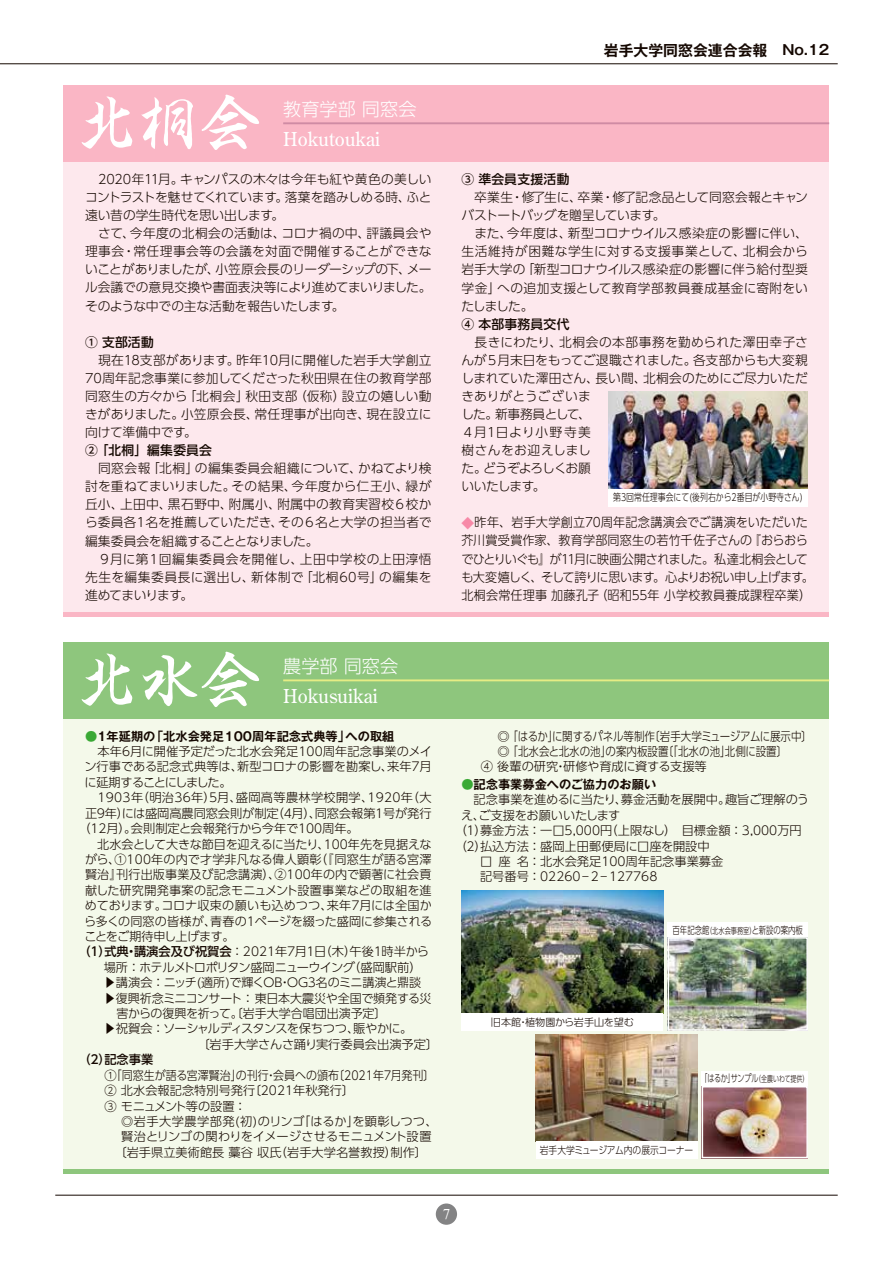
<style>
.page{position:relative;width:893px;height:1263px;background:#fff}
.page>*{position:absolute;margin:0;border:0;box-sizing:border-box;transform-origin:0 0}
.t1{font:500 61.2px "Kaku Gyo Std";color:#fff}
.t2{font:19.2px "Century Old Style";color:#fff}
.t3{font:300 18.15px "UD Shin Go Pro";color:#fff}
.t4{font:700 14.85px "Gothic MB101 Pro De";color:#140700}
.t5{font:14.85px "Times New Roman";color:#fff}
.t6{font:300 12.75px/18.1px "UD Shin Go Pro";color:#140700}
.t7{font:300 12.75px/18.1px "UD Shin Go Pro";color:#140700;scale:.95 1}
.t8{font:500 12.75px "UD Shin Go Pro";letter-spacing:.025em;color:#140700}
.t9{font:300 12.15px/15.5px "UD Shin Go Pro";color:#140700}
.t10{font:300 12.15px "UD Shin Go Pro";letter-spacing:-.02em;color:#140700}
.t11{font:300 12.15px "UD Shin Go Pro";letter-spacing:-.06em;color:#140700}
.t12{font:300 12.15px "UD Shin Go Pro";letter-spacing:-.03em;color:#140700}
.t13{font:700 12.15px "Gothic MB101 Pro De";color:#140700}
.t14{font:300 12.15px "UD Shin Go Pro";letter-spacing:.025em;color:#140700}
.t15{font:300 12.15px "UD Shin Go Pro";letter-spacing:.02em;color:#140700}
.t16{font:300 12.15px "UD Shin Go Pro";letter-spacing:-.045em;color:#140700}
.t17{font:300 12.15px "UD Shin Go Pro";letter-spacing:-.105em;color:#140700}
.t18{font:300 12.15px "UD Shin Go Pro";letter-spacing:-.05em;color:#140700}
.t19{font:500 12.15px "UD Shin Go Pro";color:#140700}
.t20{font:300 10.05px "UD Shin Go Pro";color:#140700;scale:.78 1}
.t21{font:300 10.05px "UD Shin Go Pro";color:#140700;scale:.73 1}
.t22{font:300 10.05px "UD Shin Go Pro";letter-spacing:-.03em;color:#140700;scale:.87 1}
.t23{font:300 10.05px "UD Shin Go Pro";color:#140700;scale:.7 1}
.t24{font:300 10.05px "UD Shin Go Pro";color:#140700}
.s1{color:#3aa935}
.s2{font-weight:500}
.s3{font-size:13.8px}
.s4{color:#f789a7}
.s5{font-size:8.55px}
</style>
<div class="page">
<div style="left:64px;top:642px;width:765px;height:532px;background:#f4f9ea"></div>
<div style="left:64px;top:85px;width:765px;height:532px;background:#fde8ed"></div>
<div style="left:64px;top:642px;width:765px;height:77px;background:#8ec67d"></div>
<hr style="left:283px;top:679px;width:546px;height:2px;background:#e5ec84">
<div style="left:64px;top:85px;width:765px;height:77px;background:#fab6c5"></div>
<hr style="left:283px;top:122px;width:546px;height:2px;background:#cf8ba4">
<div style="left:64px;top:612px;width:765px;height:5px;background:#fab6c5"></div>
<div style="left:64px;top:1169px;width:765px;height:5px;background:#8ec67d"></div>
<hr style="left:55px;top:1195px;width:783px;height:1px;background:#140700">
<div style="left:436px;top:1203px;width:21px;height:22px;background:#838384;border-radius:50%"></div>
<hr style="left:0;top:64px;width:838px;height:1px;background:#140700">
<img style="left:608px;top:391px;width:200px;height:98px">
<img style="left:536px;top:1035px;width:161px;height:106px">
<img style="left:704px;top:1088px;width:102px;height:68px">
<div style="left:702px;top:1086px;width:106px;height:72px;border:1px solid #fff"></div>
<img style="left:461px;top:890px;width:202px;height:124px">
<img style="left:670px;top:939px;width:136px;height:90px">
<div style="left:668px;top:937px;width:140px;height:94px;border:1px solid #fff"></div>
<div style="left:608px;top:489px;width:200px;height:17px;background:#fff"></div>
<div style="left:536px;top:1141px;width:161px;height:17px;background:#fff"></div>
<div style="left:702px;top:1071px;width:106px;height:15px;background:#fff"></div>
<div style="left:461px;top:1014px;width:202px;height:17px;background:#fff"></div>
<div style="left:668px;top:922px;width:140px;height:15px;background:#fff"></div>
<h1 class="t1" style="left:77px;top:80px;width:185px">北桐会</h1>
<h3 class="t3" style="left:283px;top:94px;width:135px">教育学部 同窓会</h3>
<h2 class="t2" style="left:283px;top:126px;width:99px">Hokutoukai</h2>
<p class="t6" style="left:85px;top:170px;width:348px">　2020年11月。キャンパスの木々は今年も紅や黄色の美しいコントラストを魅せてくれています。落葉を踏みしめる時、ふと遠い昔の学生時代を思い出します。<br>　さて、今年度の北桐会の活動は、コロナ禍の中、評議員会や理事会・常任理事会等の会議を対面で開催することができないことがありましたが、小笠原会長のリーダーシップの下、メール会議での意見交換や書面表決等により進めてまいりました。そのような中での主な活動を報告いたします。</p>
<p class="t8" style="left:85px;top:331px;width:70px">① 支部活動</p>
<p class="t6" style="left:85px;top:350px;width:348px;text-align:justify">　現在18支部があります。昨年10月に開催した岩手大学創立70周年記念事業に参加してくださった秋田県在住の教育学部同窓生の方々から「北桐会」秋田支部（仮称）設立の嬉しい動きがありました。小笠原会長、常任理事が出向き、現在設立に向けて準備中です。</p>
<p class="t8" style="left:85px;top:440px;width:128px">② 「北桐」編集委員会</p>
<p class="t6" style="left:85px;top:459px;width:348px">　同窓会報「北桐」の編集委員会組織について、かねてより検討を重ねてまいりました。その結果、今年度から仁王小、緑が丘小、上田中、黒石野中、附属小、附属中の教育実習校６校から委員各１名を推薦していただき、その６名と大学の担当者で編集委員会を組織することとなりました。<br>　９月に第１回編集委員会を開催し、上田中学校の上田淳悟先生を編集委員長に選出し、新体制で「北桐60号」の編集を進めてまいります。</p>
<h1 class="t1" style="left:77px;top:637px;width:185px">北水会</h1>
<h3 class="t3" style="left:283px;top:651px;width:117px">農学部 同窓会</h3>
<h2 class="t2" style="left:283px;top:683px;width:96px">Hokusuikai</h2>
<p class="t13" style="left:85px;top:726px;width:311px"><span class="s1">●</span>１年延期の「北水会発足100周年記念式典等」への取組</p>
<p class="t9" style="left:85px;top:743px;width:348px">　本年6月に開催予定だった北水会発足100周年記念事業のメイ</p>
<p class="t9" style="left:85px;top:759px;width:349px">ン行事である記念式典等は、新型コロナの影響を勘案し、来年７月</p>
<p class="t17" style="left:85px;top:772px;width:149px">に延期することにしました。</p>
<p class="t14" style="left:85px;top:788px;width:348px">　1903年（明治36年）５月、盛岡高等農林学校開学、1920年（大</p>
<p class="t9" style="left:85px;top:805px;width:348px">正９年）には盛岡高農同窓会則が制定（４月）、同窓会報第１号が発行</p>
<p class="t9" style="left:78px;top:820px;width:282px">（12月）。会則制定と会報発行から今年で100周年。</p>
<p class="t10" style="left:85px;top:834px;width:348px">　北水会として大きな節目を迎えるに当たり、100年先を見据えな</p>
<p class="t9" style="left:85px;top:851px;width:348px">がら、①100年の内で才学非凡なる偉人顕彰（『同窓生が語る宮澤</p>
<p class="t9" style="left:85px;top:866px;width:348px">賢治』刊行出版事業及び記念講演）、②100年の内で顕著に社会貢</p>
<p class="t9" style="left:85px;top:882px;width:348px">献した研究開発事案の記念モニュメント設置事業などの取組を進</p>
<p class="t9" style="left:85px;top:897px;width:348px">めております。コロナ収束の願いも込めつつ、来年７月には全国か</p>
<p class="t9" style="left:84px;top:913px;width:350px">ら多くの同窓の皆様が、青春の１ページを綴った盛岡に参集される</p>
<p class="t18" style="left:84px;top:926px;width:152px">ことをご期待申し上げます。</p>
<p class="t11" style="left:79px;top:942px;width:352px"><span class="s2">（１）式典・講演会及び祝賀会</span> ：2021年７月１日（木）午後１時半から</p>
<p class="t11" style="left:104px;top:957px;width:319px">場所 ：ホテルメトロポリタン盛岡ニューウイング（盛岡駅前）</p>
<p class="t12" style="left:104px;top:973px;width:319px">▶講演会 ：ニッチ(適所)で輝くOB・OG３名のミニ講演と鼎談</p>
<p class="t10" style="left:104px;top:988px;width:329px">▶復興祈念ミニコンサート ：東日本大震災や全国で頻発する災</p>
<p class="t9" style="left:117px;top:1005px;width:272px">害からの復興を祈って。〔岩手大学合唱団出演予定〕</p>
<p class="t16" style="left:104px;top:1019px;width:310px">▶祝賀会 ：ソーシャルディスタンスを保ちつつ、賑やかに。</p>
<p class="t9" style="left:197px;top:1036px;width:242px">〔岩手大学さんさ踊り実行委員会出演予定〕</p>
<p class="t19" style="left:79px;top:1050px;width:76px">（２）記念事業</p>
<p class="t9" style="left:105px;top:1067px;width:332px">①「同窓生が語る宮澤賢治」の刊行・会員への頒布〔2021年７月発刊〕<br>② 北水会報記念特別号発行〔2021年秋発行〕<br>③ モニュメント等の設置 ：</p>
<p class="t15" style="left:121px;top:1111px;width:318px">◎岩手大学農学部発(初)のリンゴ「はるか」を顕彰しつつ、</p>
<p class="t9" style="left:121px;top:1128px;width:312px">賢治とリンゴの関わりをイメージさせるモニュメント設置</p>
<p class="t9" style="left:115px;top:1144px;width:314px">〔岩手県立美術館長 藁谷 収氏（岩手大学名誉教授）制作〕</p>
<p class="t4" style="left:604px;top:38px;width:227px">岩手大学同窓会連合会報　<span class="s3">No.12</span></p>
<p class="t8" style="left:461px;top:169px;width:110px">③ 準会員支援活動</p>
<p class="t6" style="left:461px;top:188px;width:348px">　卒業生・修了生に、卒業・修了記念品として同窓会報とキャンバストートバッグを贈呈しています。<br>　また、今年度は、新型コロナウイルス感染症の影響に伴い、生活維持が困難な学生に対する支援事業として、北桐会から岩手大学の「新型コロナウイルス感染症の影響に伴う給付型奨学金」への追加支援として教育学部教員養成基金に寄附をいたしました。</p>
<p class="t8" style="left:461px;top:313px;width:110px">④ 本部事務員交代</p>
<p class="t6" style="left:461px;top:332px;width:348px">　長きにわたり、北桐会の本部事務を勤められた澤田幸子さんが５月末日をもってご退職されました。各支部からも大変親しまれていた澤田さん、長い間、北桐会のためにご尽力いただきありがとうございま<br>した。新事務員として、<br>４月1日より小野寺美<br>樹さんをお迎えしまし<br>た。どうぞよろしくお願<br>いいたします。</p>
<p class="t7" style="left:461px;top:513px;width:373px"><span class="s4">◆</span>昨年、岩手大学創立70周年記念講演会でご講演をいただいた芥川賞受賞作家、教育学部同窓生の若竹千佐子さんの『おらおらでひとりいぐも』が11月に映画公開されました。私達北桐会としても大変嬉しく、そして誇りに思います。心よりお祝い申し上げます。北桐会常任理事 加藤孔子（昭和55年 小学校教員養成課程卒業）</p>
<p class="t20" style="left:613px;top:489px;width:244px">第3回常任理事会にて(後列右から2番目が小野寺さん)</p>
<p class="t12" style="left:497px;top:726px;width:316px">◎ 「はるか」に関するパネル等制作〔岩手大学ミュージアムに展示中〕</p>
<p class="t9" style="left:497px;top:743px;width:291px">◎ 「北水会と北水の池」の案内板設置〔「北水の池」北側に設置〕</p>
<p class="t9" style="left:481px;top:759px;width:227px">④ 後輩の研究・研修や育成に資する支援等</p>
<p class="t13" style="left:461px;top:774px;width:196px"><span class="s1">●</span>記念事業募金へのご協力のお願い</p>
<p class="t9" style="left:461px;top:792px;width:349px">　記念事業を進めるに当たり、募金活動を展開中。趣旨ご理解のう</p>
<p class="t10" style="left:461px;top:805px;width:161px">え、ご支援をお願いいたします</p>
<p class="t9" style="left:455px;top:822px;width:349px">（１）募金方法 ：一口5,000円（上限なし） 目標金額 ：3,000万円</p>
<p class="t9" style="left:455px;top:838px;width:257px">（２）払込方法 ：盛岡上田郵便局に口座を開設中</p>
<p class="t9" style="left:480px;top:853px;width:245px">口座名 ：北水会発足100周年記念事業募金</p>
<p class="t9" style="left:480px;top:869px;width:179px">記号番号 ：02260 ― 2 ― 127768</p>
<p class="t24" style="left:491px;top:1014px;width:144px">旧本館・植物園から岩手山を望む</p>
<p class="t21" style="left:673px;top:921px;width:180px">百年記念館<span class="s5">（北水会事務室）</span>と新設の案内板</p>
<p class="t23" style="left:700px;top:1070px;width:156px">「はるか」サンプル<span class="s5">（全農いわて提供）</span></p>
<p class="t22" style="left:540px;top:1142px;width:178px">岩手大学ミュージアム内の展示コーナー</p>
<p class="t5" style="left:443px;top:1204px;width:9px">7</p>
</div>
